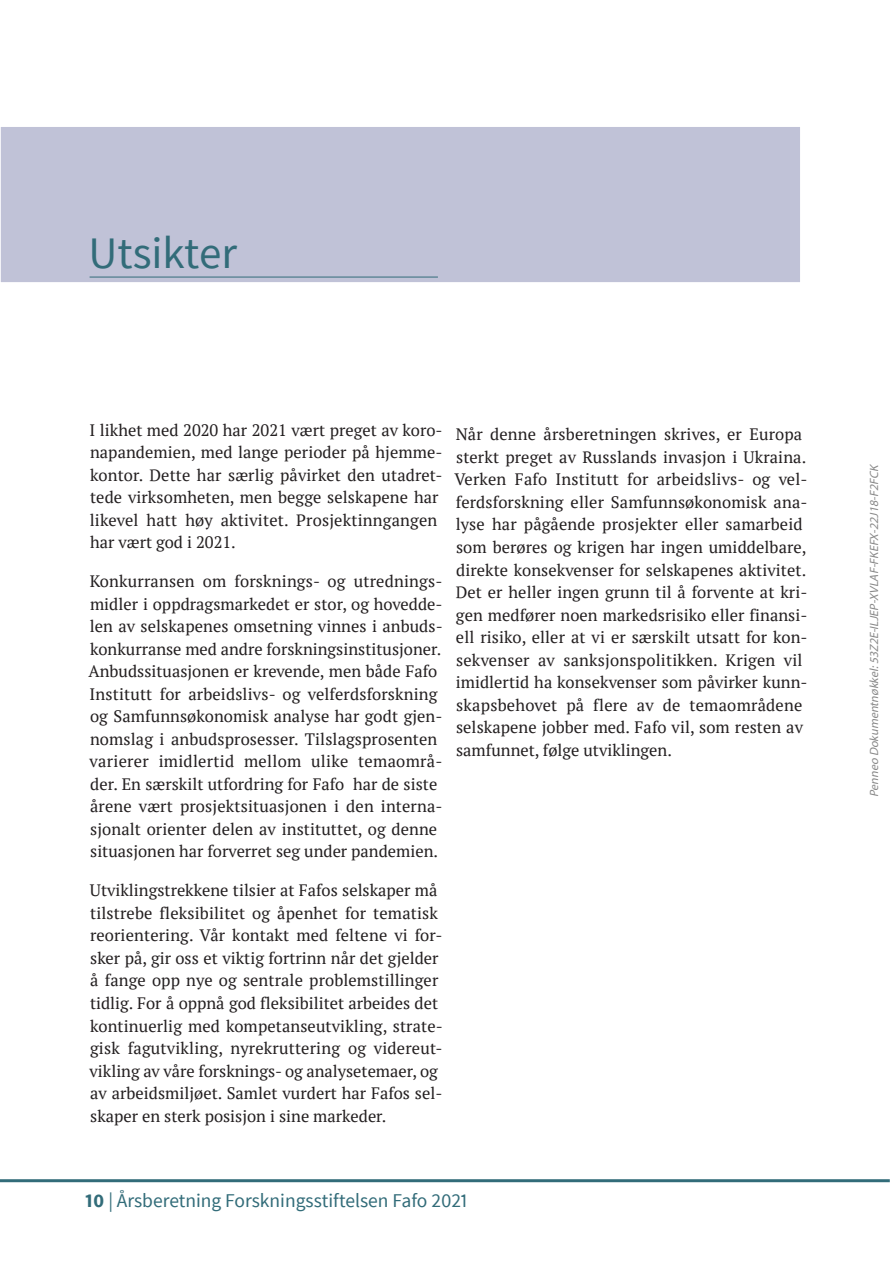
<style>
.page{position:relative;width:893px;height:1263px;background:#fff}
.page>*{position:absolute;margin:0;border:0;box-sizing:border-box;transform-origin:0 0}
.t1{font:45px "Source Sans Pro";color:#326c79}
.t2{font:19.5px "Source Sans Pro";color:#326c79}
.t3{font:16.5px/22.5px "PT Serif";letter-spacing:.005em;color:#231f20}
.t4{font:italic 12px "Myriad Pro";color:#888}
.s1{font-weight:700}
</style>
<div class="page">
<div style="left:0;top:125px;width:801px;height:159px;background:#c0c2d7;border:2px solid #fff"></div>
<hr style="left:0;top:1179px;width:890px;height:3px;background:#326c79">
<hr style="left:90px;top:277px;width:348px;height:1px;background:#326c79">
<h1 class="t1" style="left:88px;top:228px;width:150px">Utsikter</h1>
<p class="t3" style="left:90px;top:419px;width:355px">I likhet med 2020 har 2021 vært preget av koro&shy;napandemien, med lange perioder på hjemme&shy;kontor. Dette har særlig påvirket den utadret&shy;tede virksomheten, men begge selskapene har likevel hatt høy aktivitet. Prosjektinngangen har vært god i 2021.</p>
<p class="t3" style="left:88px;top:571px;width:356px">Konkurransen om forsknings- og utrednings&shy;midler i oppdragsmarkedet er stor, og hovedde&shy;len av selskapenes omsetning vinnes i anbuds&shy;konkurranse med andre forskningsinstitusjoner.<br>Anbudssituasjonen er krevende, men både Fafo Institutt for arbeidslivs- og velferdsforskning og Samfunnsøkonomisk analyse har godt gjen&shy;nomslag i anbudsprosesser. Tilslagsprosenten varierer imidlertid mellom ulike temaområ&shy;der. En særskilt utfordring for Fafo har de siste årene vært prosjektsituasjonen i den interna&shy;sjonalt orienter delen av instituttet, og denne situasjonen har forverret seg under pandemien.</p>
<p class="t3" style="left:90px;top:880px;width:355px">Utviklingstrekkene tilsier at Fafos selskaper må tilstrebe fleksibilitet og åpenhet for tematisk reorientering. Vår kontakt med feltene vi for&shy;sker på, gir oss et viktig fortrinn når det gjelder å fange opp nye og sentrale problemstillinger tidlig. For å oppnå god fleksibilitet arbeides det kontinuerlig med kompetanseutvikling, strate&shy;gisk fagutvikling, nyrekruttering og videreut&shy;vikling av våre forsknings- og analysetemaer, og av arbeidsmiljøet. Samlet vurdert har Fafos sel&shy;skaper en sterk posisjon i sine markeder.</p>
<p class="t3" style="left:455px;top:424px;width:355px">Når denne årsberetningen skrives, er Europa sterkt preget av Russlands invasjon i Ukraina.<br>Verken Fafo Institutt for arbeidslivs- og vel&shy;ferdsforskning eller Samfunnsøkonomisk ana&shy;lyse har pågående prosjekter eller samarbeid som berøres og krigen har ingen umiddelbare, direkte konsekvenser for selskapenes aktivitet.<br>Det er heller ingen grunn til å forvente at kri&shy;gen medfører noen markedsrisiko eller finansi&shy;ell risiko, eller at vi er særskilt utsatt for kon&shy;sekvenser av sanksjonspolitikken. Krigen vil imidlertid ha konsekvenser som påvirker kunn&shy;skapsbehovet på flere av de temaområdene selskapene jobber med. Fafo vil, som resten av samfunnet, følge utviklingen.</p>
<p class="t2" style="left:85px;top:1189px;width:384px"><span class="s1">10</span> | Årsberetning Forskningsstiftelsen Fafo 2021</p>
<p class="t4" style="left:869px;top:797px;width:335px;rotate:-90deg">Penneo Dokumentnøkkel:53Z2E-ILJEP-XVLAF-FKEFX-22J18-F2FCK</p>
</div>
